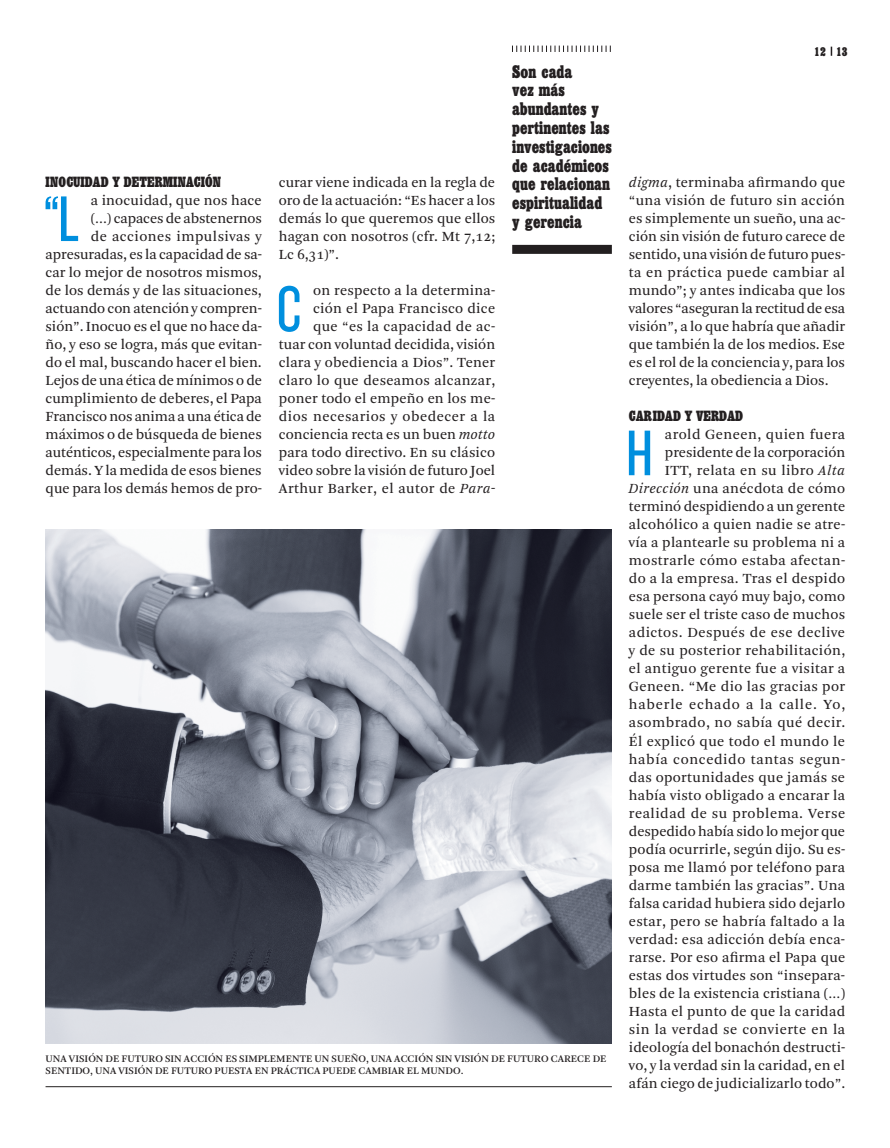
<style>
.page{position:relative;width:890px;height:1148px;background:#fff}
.page>*{position:absolute;margin:0;border:0;box-sizing:border-box;transform-origin:0 0}
.t1{font:66.9px "Knockout HTF28 Junior Featherwt";color:#008fde}
.t2{font:700 condensed 18px/18.8px "Egyptienne BQ";letter-spacing:.005em;color:#231f20}
.t3{font:14.7px/18px "Arnhem Blond";letter-spacing:.01em;color:#231f20;text-align:right}
.t4{font:700 condensed 14.7px "Egyptienne BQ";letter-spacing:-.005em;color:#231f20}
.t5{font:700 condensed 12.75px "Egyptienne BQ";color:#231f20}
.t6{font:10.5px/12px "Arnhem";color:#231f20}
.s1{font-style:italic}
</style>
<div class="page">
<svg style="left:830px;top:47px;width:2px;height:9px"></svg>
<div style="left:512px;top:245px;width:100px;height:9px;background:#231f20"></div>
<svg style="left:512px;top:46px;width:99px;height:6px"></svg>
<img style="left:46px;top:529px;width:566px;height:514px">
<hr style="left:46px;top:1085px;width:566px;height:1px;background:#231f20">
<p class="t4" style="left:46px;top:174px;width:177px">INOCUIDAD Y DETERMINACIÓN</p>
<h1 class="t1" style="left:43px;top:185px;width:37px">“ L</h1>
<p class="t3" style="left:46px;top:192px;width:218px">a inocuidad, que nos hace<br>(…) capaces de abstenernos<br>de acciones impulsivas y apresuradas, es la capacidad de sa&shy;car lo mejor de nosotros mismos, de los demás y de las situaciones, actuando con atención y compren&shy;sión”. Inocuo es el que no hace da&shy;ño, y eso se logra, más que evitan&shy;do el mal, buscando hacer el bien.<br>Lejos de una ética de mínimos o de cumplimiento de deberes, el Papa<br>Francisco nos anima a una ética de máximos o de búsqueda de bienes auténticos, especialmente para los demás. Y la medida de esos bienes que para los demás hemos de pro-</p>
<p class="t3" style="left:279px;top:174px;width:218px;text-align:justify">curar viene indicada en la regla de oro de la actuación: “Es hacer a los demás lo que queremos que ellos hagan con nosotros (cfr. Mt 7,12; Lc 6,31)”.</p>
<h1 class="t1" style="left:276px;top:275px;width:27px">C</h1>
<p class="t3" style="left:279px;top:282px;width:218px">on respecto a la determina-<br>ción el Papa Francisco dice<br>que “es la capacidad de ac-<br>tuar con voluntad decidida, visión clara y obediencia a Dios”. Tener claro lo que deseamos alcanzar, poner todo el empeño en los me&shy;dios necesarios y obedecer a la conciencia recta es un buen <span class="s1">motto </span>para todo directivo. En su clásico video sobre la visión de futuro Joel<br>Arthur Barker, el autor de <span class="s1">Para-</span></p>
<p class="t2" style="left:512px;top:63px;width:101px">Son cada<br>vez más abundantes y pertinentes las investigaciones de académicos que relacionan espiritualidad y gerencia</p>
<p class="t6" style="left:46px;top:1052px;width:562px">UNA VISIÓN DE FUTURO SIN ACCIÓN ES SIMPLEMENTE UN SUEÑO, UNA ACCIÓN SIN VISIÓN DE FUTURO CARECE DE<br>SENTIDO, UNA VISIÓN DE FUTURO PUESTA EN PRÁCTICA PUEDE CAMBIAR EL MUNDO.</p>
<p class="t5" style="left:814px;top:44px;width:35px">12 13</p>
<p class="t3" style="left:629px;top:174px;width:218px;text-align:justify"><span class="s1">digma</span>, terminaba afirmando que “una visión de futuro sin acción es simplemente un sueño, una ac&shy;ción sin visión de futuro carece de sentido, una visión de futuro pues&shy;ta en práctica puede cambiar al mundo”; y antes indicaba que los valores “aseguran la rectitud de esa visión”, a lo que habría que añadir que también la de los medios. Ese es el rol de la conciencia y, para los creyentes, la obediencia a Dios.</p>
<p class="t4" style="left:629px;top:408px;width:116px">CARIDAD Y VERDAD</p>
<h1 class="t1" style="left:626px;top:419px;width:29px">H</h1>
<p class="t3" style="left:629px;top:426px;width:218px">arold Geneen, quien fuera presidente de la corporación<br>ITT, relata en su libro <span class="s1">Alta<br>Dirección</span> una anécdota de cómo terminó despidiendo a un gerente alcohólico a quien nadie se atre&shy;vía a plantearle su problema ni a mostrarle cómo estaba afectan&shy;do a la empresa. Tras el despido esa persona cayó muy bajo, como suele ser el triste caso de muchos adictos. Después de ese declive y de su posterior rehabilitación, el antiguo gerente fue a visitar a<br>Geneen. “Me dio las gracias por haberle echado a la calle. Yo, asombrado, no sabía qué decir.<br>Él explicó que todo el mundo le había concedido tantas segun&shy;das oportunidades que jamás se había visto obligado a encarar la realidad de su problema. Verse despedido había sido lo mejor que podía ocurrirle, según dijo. Su es&shy;posa me llamó por teléfono para darme también las gracias”. Una falsa caridad hubiera sido dejarlo estar, pero se habría faltado a la verdad: esa adicción debía enca&shy;rarse. Por eso afirma el Papa que estas dos virtudes son “insepara&shy;bles de la existencia cristiana (…)<br>Hasta el punto de que la caridad sin la verdad se convierte en la ideología del bonachón destructi&shy;vo, y la verdad sin la caridad, en el afán ciego de judicializarlo todo”.</p>
</div>
